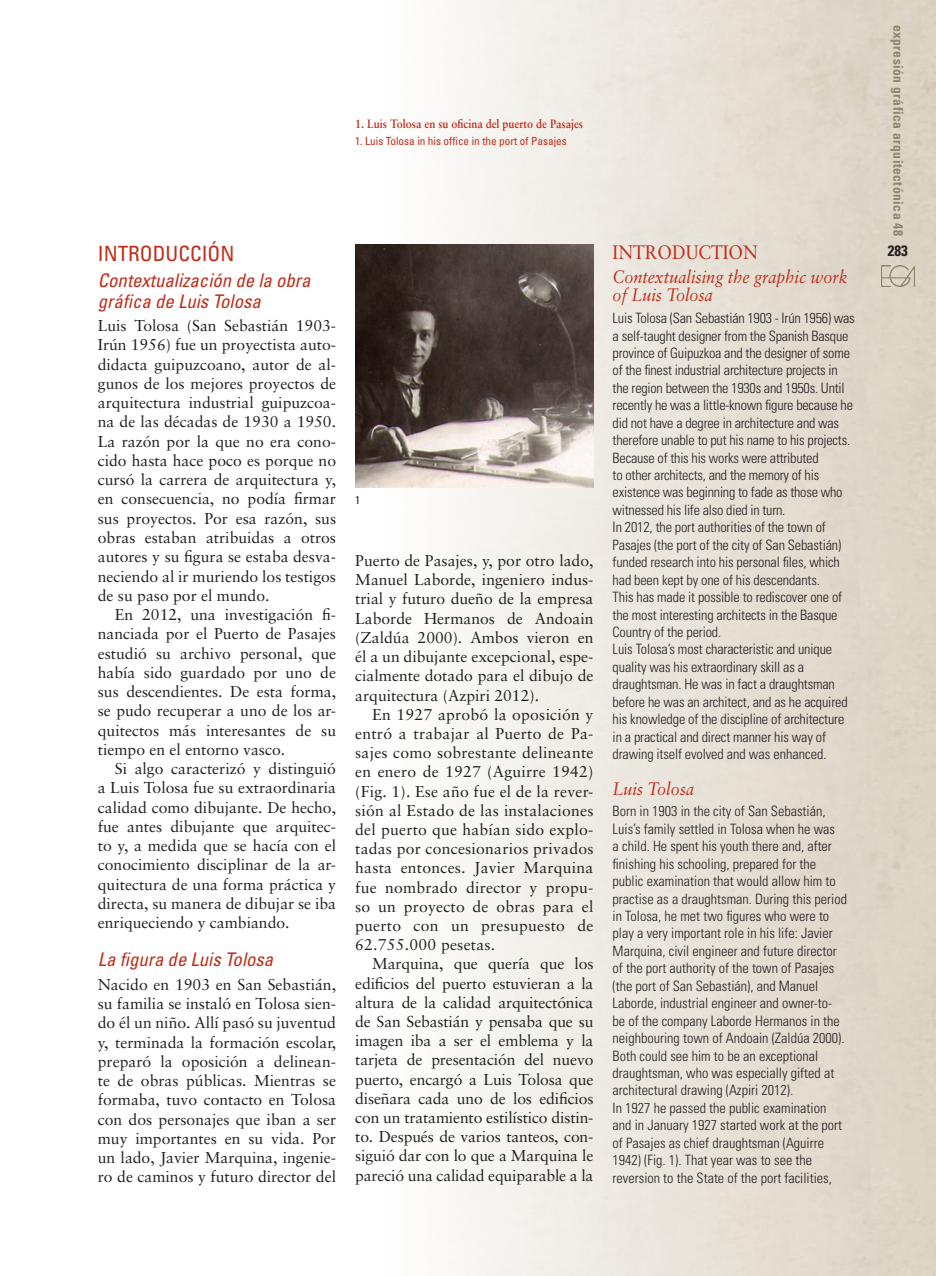
<style>
.page{position:relative;width:936px;height:1276px;background:#fff}
.page>*{position:absolute;margin:0;border:0;box-sizing:border-box;transform-origin:0 0}
.TITULAR_1_CAST{font:condensed 21px "Univers";color:#c02d19}
.TITULAR_1_INGLES{font:19.5px "Sabon";color:#c02d19;scale:.9 1}
.SUBTITULO_CAST{font:italic condensed 18.75px/21px "Univers";color:#c02d19}
.SUBTITULO_INGLES{font:italic 18px/18.9px "Sabon";color:#c02d19;scale:.9 1}
.t1{font:15.75px/19.2px "Sabon";color:#231f20;text-align:justify}
.t2{font:700 condensed 15px "Univers";color:#231f20}
.No_Spacing{font:300 condensed 14.25px/17.4px "Univers";letter-spacing:-.01em;color:#231f20}
.t3{font:700 condensed 13.5px "Univers";letter-spacing:.035em;color:#8a8768}
.t4{font:700 12px "Sabon";color:#c02d19;scale:.9 1}
.No_Spacing-2{font:condensed 11.25px "Univers";color:#c02d19}
.PIES_DE_FOTO_INGLES{font:condensed 11.25px "Univers";color:#231f20}
</style>
<div class="page">
<img style="left:445px;top:0;width:490px;height:1276px">
<img style="left:880px;top:265px;width:34px;height:21px">
<img style="left:355px;top:244px;width:238px;height:244px">
<p class="t4" style="left:355px;top:117px;width:254px">1. Luis Tolosa en su oficina del puerto de Pasajes</p>
<p class="No_Spacing-2" style="left:355px;top:134px;width:213px">1. Luis Tolosa in his office in the port of Pasajes</p>
<p class="TITULAR_1_CAST" style="left:98px;top:240px;width:138px">INTRODUCCIÓN</p>
<p class="SUBTITULO_CAST" style="left:98px;top:269px;width:214px">Contextualización de la obra gráfica de Luis Tolosa</p>
<p class="t1" style="left:98px;top:316px;width:240px">Luis Tolosa (San Sebastián 1903- Irún 1956) fue un proyectista auto&shy;didacta guipuzcoano, autor de al&shy;gunos de los mejores proyectos de arquitectura industrial guipuzcoa&shy;na de las décadas de 1930 a 1950.<br>La razón por la que no era cono&shy;cido hasta hace poco es porque no cursó la carrera de arquitectura y, en consecuencia, no podía firmar sus proyectos. Por esa razón, sus obras estaban atribuidas a otros autores y su figura se estaba desva&shy;neciendo al ir muriendo los testigos de su paso por el mundo.</p>
<p class="t1" style="left:98px;top:605px;width:240px;text-indent:17px">En 2012, una investigación fi&shy;nanciada por el Puerto de Pasajes estudió su archivo personal, que había sido guardado por uno de sus descendientes. De esta forma, se pudo recuperar a uno de los ar&shy;quitectos más interesantes de su tiempo en el entorno vasco.</p>
<p class="t1" style="left:98px;top:759px;width:240px;text-indent:17px">Si algo caracterizó y distinguió a Luis Tolosa fue su extraordinaria calidad como dibujante. De hecho, fue antes dibujante que arquitec&shy;to y, a medida que se hacía con el conocimiento disciplinar de la ar&shy;quitectura de una forma práctica y directa, su manera de dibujar se iba enriqueciendo y cambiando.</p>
<p class="SUBTITULO_CAST" style="left:98px;top:949px;width:177px">La figura de Luis Tolosa</p>
<p class="t1" style="left:98px;top:974px;width:240px">Nacido en 1903 en San Sebastián, su familia se instaló en Tolosa sien&shy;do él un niño. Allí pasó su juventud y, terminada la formación escolar, preparó la oposición a delinean&shy;te de obras públicas. Mientras se formaba, tuvo contacto en Tolosa con dos personajes que iban a ser muy importantes en su vida. Por un lado, Javier Marquina, ingenie&shy;ro de caminos y futuro director del</p>
<p class="PIES_DE_FOTO_INGLES" style="left:355px;top:492px;width:6px">1</p>
<p class="t1" style="left:355px;top:551px;width:240px">Puerto de Pasajes, y, por otro lado, Manuel Laborde, ingeniero indus&shy;trial y futuro dueño de la empresa Laborde Hermanos de Andoain (Zaldúa 2000). Ambos vieron en él a un dibujante excepcional, espe&shy;cialmente dotado para el dibujo de arquitectura (Azpiri 2012).</p>
<p class="t1" style="left:355px;top:704px;width:240px;text-indent:17px">En 1927 aprobó la oposición y entró a trabajar al Puerto de Pa&shy;sajes como sobrestante delineante en enero de 1927 (Aguirre 1942) (Fig. 1). Ese año fue el de la rever&shy;sión al Estado de las instalaciones del puerto que habían sido explo&shy;tadas por concesionarios privados hasta entonces. Javier Marquina fue nombrado director y propu&shy;so un proyecto de obras para el puerto con un presupuesto de 62.755.000 pesetas.</p>
<p class="t1" style="left:355px;top:954px;width:240px;text-indent:17px">Marquina, que quería que los edificios del puerto estuvieran a la altura de la calidad arquitectónica de San Sebastián y pensaba que su imagen iba a ser el emblema y la tarjeta de presentación del nuevo puerto, encargó a Luis Tolosa que diseñara cada uno de los edificios con un tratamiento estilístico distin&shy;to. Después de varios tanteos, con&shy;siguió dar con lo que a Marquina le pareció una calidad equiparable a la</p>
<p class="TITULAR_1_INGLES" style="left:612px;top:241px;width:163px">INTRODUCTION</p>
<p class="SUBTITULO_INGLES" style="left:612px;top:267px;width:263px">Contextualising the graphic work of Luis Tolosa</p>
<p class="No_Spacing" style="left:612px;top:309px;width:244px">Luis Tolosa (San Sebastián 1903 - Irún 1956) was a self-taught designer from the Spanish Basque province of Guipuzkoa and the designer of some of the finest industrial architecture projects in the region between the 1930s and 1950s. Until recently he was a little-known figure because he did not have a degree in architecture and was therefore unable to put his name to his projects.<br>Because of this his works were attributed<br>to other architects, and the memory of his existence was beginning to fade as those who witnessed his life also died in turn.</p>
<p class="No_Spacing" style="left:612px;top:518px;width:231px">In 2012, the port authorities of the town of Pasajes (the port of the city of San Sebastián) funded research into his personal files, which had been kept by one of his descendants.<br>This has made it possible to rediscover one of the most interesting architects in the Basque Country of the period.</p>
<p class="No_Spacing" style="left:612px;top:640px;width:236px">Luis Tolosa’s most characteristic and unique quality was his extraordinary skill as a draughtsman. He was in fact a draughtsman before he was an architect, and as he acquired his knowledge of the discipline of architecture in a practical and direct manner his way of drawing itself evolved and was enhanced.</p>
<p class="SUBTITULO_INGLES" style="left:612px;top:779px;width:92px">Luis Tolosa</p>
<p class="No_Spacing" style="left:612px;top:802px;width:236px">Born in 1903 in the city of San Sebastián, Luis’s family settled in Tolosa when he was<br>a child. He spent his youth there and, after finishing his schooling, prepared for the public examination that would allow him to practise as a draughtsman. During this period in Tolosa, he met two figures who were to play a very important role in his life: Javier Marquina, civil engineer and future director of the port authority of the town of Pasajes (the port of San Sebastián), and Manuel Laborde, industrial engineer and owner-to&shy;be of the company Laborde Hermanos in the neighbouring town of Andoain (Zaldúa 2000).<br>Both could see him to be an exceptional draughtsman, who was especially gifted at architectural drawing (Azpiri 2012).</p>
<p class="No_Spacing" style="left:612px;top:1099px;width:231px">In 1927 he passed the public examination and in January 1927 started work at the port of Pasajes as chief draughtsman (Aguirre 1942) (Fig. 1). That year was to see the reversion to the State of the port facilities,</p>
<p class="t3" style="left:906px;top:25px;width:213px;rotate:90deg">expresión gráfica arquitectónica 48</p>
<p class="t2" style="left:887px;top:242px;width:21px">283</p>
</div>
